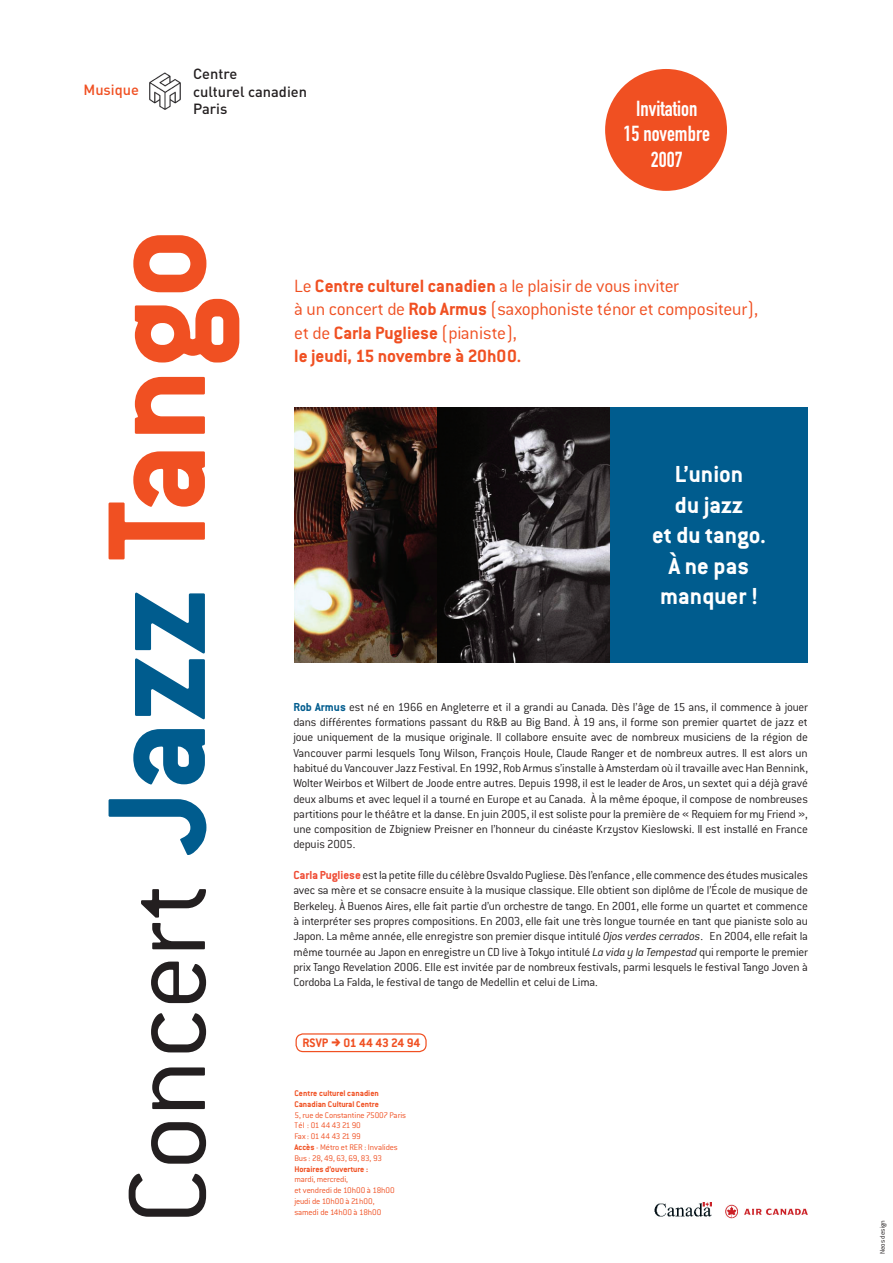
<style>
.page{position:relative;width:893px;height:1263px;background:#fff}
.page>*{position:absolute;margin:0;border:0;box-sizing:border-box;transform-origin:0 0}
.t1{font:300 119.25px "Conduit ITC";letter-spacing:-.01em;color:#231f20}
.t2{font:700 25.5px/30.6px "Conduit ITC";color:#fff;text-align:center}
.t3{font:21.45px/25.8px "DIN Engschrift";color:#fff;text-align:center}
.t4{font:300 19.5px/23.4px "Conduit ITC";letter-spacing:-.015em;color:#f05022}
.t5{font:500 14.55px/17.5px "DIN";color:#231f20}
.t6{font:500 14.55px "DIN";color:#f05022}
.t7{font:700 13.5px "Conduit ITC";letter-spacing:-.005em;color:#f05022}
.t8{font:300 12.75px/15.3px "Conduit ITC";letter-spacing:-.01em;color:#231f20;text-align:justify}
.t9{font:300 9px/10.8px "Conduit ITC";letter-spacing:-.015em;color:#f05022}
.t10{font:700 9px/10.8px "Conduit ITC";color:#f05022}
.t11{font:300 7.5px "Conduit ITC";letter-spacing:-.01em;color:#231f20}
.s1{font-weight:700;font-size:153px;color:#005c8e}
.s2{font-weight:700;font-size:153px;color:#f05022}
.s3{font-weight:700}
.s4{font-weight:700;color:#005c8e}
.s5{font-weight:700;color:#ef4b34}
.s6{font-style:italic}
</style>
<div class="page">
<img style="left:149px;top:72px;width:32px;height:37px">
<img style="left:654px;top:1202px;width:58px;height:15px">
<img style="left:726px;top:1205px;width:82px;height:13px">
<div style="left:605px;top:69px;width:122px;height:122px;background:#f05022;border-radius:50%"></div>
<div style="left:296px;top:1033px;width:131px;height:19px;border:1px solid #f05022;border-radius:7px"></div>
<img style="left:294px;top:407px;width:143px;height:255px">
<img style="left:437px;top:407px;width:173px;height:255px">
<div style="left:610px;top:407px;width:198px;height:255px;background:#005c8e"></div>
<p class="t6" style="left:83px;top:80px;width:57px">Musique</p>
<p class="t5" style="left:193px;top:65px;width:115px">Centre<br>culturel canadien<br>Paris</p>
<h3 class="t3" style="left:623px;top:95px;width:88px">Invitation<br>15 novembre<br>2007</h3>
<h1 class="t1" style="left:103px;top:1224px;width:997px;rotate:-90deg">Concert <span class="s1">Jazz</span> <span class="s2">Tango</span></h1>
<h3 class="t4" style="left:294px;top:274px;width:465px">Le <span class="s3">Centre culturel canadien</span> a le plaisir de vous inviter<br>à un concert de <span class="s3">Rob Armus</span> (saxophoniste ténor et compositeur), et de <span class="s3">Carla Pugliese</span> (pianiste),<br><span class="s3">le jeudi, 15 novembre à 20h00.</span></h3>
<h2 class="t2" style="left:652px;top:458px;width:116px">L’union<br>du jazz<br>et du tango.<br>À ne pas manquer !</h2>
<p class="t8" style="left:293px;top:699px;width:516px"><span class="s4">Rob Armus</span> est né en 1966 en Angleterre et il a grandi au Canada. Dès l’âge de 15 ans, il commence à jouer dans différentes formations passant du R&amp;B au Big Band. À 19 ans, il forme son premier quartet de jazz et joue uniquement de la musique originale. Il collabore ensuite avec de nombreux musiciens de la région de Vancouver parmi lesquels Tony Wilson, François Houle, Claude Ranger et de nombreux autres. Il est alors un habitué du Vancouver Jazz Festival. En 1992, Rob Armus s’installe à Amsterdam où il travaille avec Han Bennink, Wolter Weirbos et Wilbert de Joode entre autres. Depuis 1998, il est le leader de Aros, un sextet qui a déjà gravé deux albums et avec lequel il a tourné en Europe et au Canada. À la même époque, il compose de nombreuses partitions pour le théâtre et la danse. En juin 2005, il est soliste pour la première de « Requiem for my Friend », une composition de Zbigniew Preisner en l’honneur du cinéaste Krzystov Kieslowski. Il est installé en France depuis 2005.</p>
<p class="t8" style="left:293px;top:867px;width:516px"><span class="s5">Carla Pugliese</span> est la petite fille du célèbre Osvaldo Pugliese. Dès l’enfance , elle commence des études musicales avec sa mère et se consacre ensuite à la musique classique. Elle obtient son diplôme de l’École de musique de Berkeley. À Buenos Aires, elle fait partie d’un orchestre de tango. En 2001, elle forme un quartet et commence à interpréter ses propres compositions. En 2003, elle fait une très longue tournée en tant que pianiste solo au Japon. La même année, elle enregistre son premier disque intitulé <span class="s6">Ojos verdes cerrados</span>. En 2004, elle refait la même tournée au Japon en enregistre un CD live à Tokyo intitulé <span class="s6">La vida y la Tempestad</span> qui remporte le premier prix Tango Revelation 2006. Elle est invitée par de nombreux festivals, parmi lesquels le festival Tango Joven à Cordoba La Falda, le festival de tango de Medellin et celui de Lima.</p>
<p class="t7" style="left:302px;top:1035px;width:119px">RSVP 01 44 43 24 94</p>
<p class="t10" style="left:294px;top:1087px;width:86px">Centre culturel canadien<br>Canadian Cultural Centre</p>
<p class="t9" style="left:294px;top:1109px;width:113px">5, rue de Constantine 75007 Paris<br>Tél : 01 44 43 21 90<br>Fax : 01 44 43 21 99<br><span class="s3">Accès</span> - Métro et RER : Invalides<br>Bus : 28, 49, 63, 69, 83, 93</p>
<p class="t10" style="left:294px;top:1163px;width:75px">Horaires d’ouverture :</p>
<p class="t9" style="left:294px;top:1174px;width:102px">mardi, mercredi,<br>et vendredi de 10h00 à 18h00 jeudi de 10h00 à 21h00, samedi de 14h00 à 18h00</p>
<p class="t11" style="left:878px;top:1254px;width:35px;rotate:-90deg">Neos design</p>
</div>
